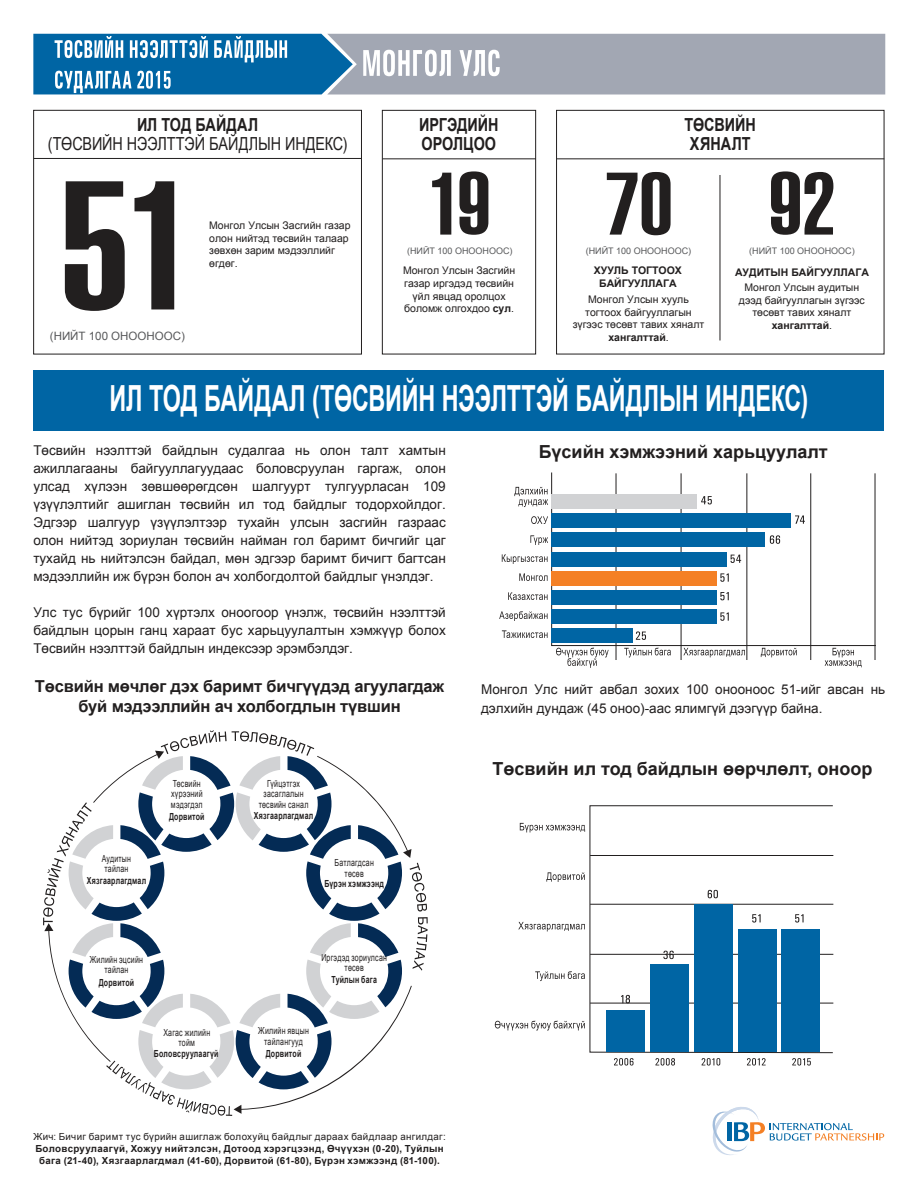
<style>
.page{position:relative;width:918px;height:1188px;background:#fff}
.page>*{position:absolute;margin:0;border:0;box-sizing:border-box;transform-origin:0 0}
.t1{font:700 36px "Arial";letter-spacing:-.01em;color:#fff;scale:.65 1}
.t2{font:700 18px "Arial";color:#221f1f}
.t3{font:700 18px/19.8px "Arial";color:#221f1f;scale:.8 1}
.t4{font:18px "Arial";letter-spacing:-.01em;color:#221f1f;scale:.8 1}
.t5{font:700 16.5px/19.8px "Arial";letter-spacing:-.01em;color:#221f1f;text-align:center}
.t6{font:13.5px/18px "Arial";color:#221f1f;text-align:justify}
.t7{font:11.55px "Arial";color:#57585a}
.t8{font:10.5px/12.6px "Arial";color:#221f1f;text-align:center}
.t9{font:700 10.5px/12.6px "Arial";color:#221f1f;text-align:center}
.t10{font:9.75px/10.5px "Arial";letter-spacing:.03em;color:#221f1f;text-align:center;scale:.72 1}
.t11{font:700 9.75px/12px "Arial";letter-spacing:.03em;color:#221f1f;text-align:center}
.t12{font:700 9.75px "Arial";letter-spacing:.03em;color:#221f1f;scale:.72 1}
.t13{font:9.75px "Arial";letter-spacing:.03em;color:#221f1f}
.t14{font:9px "Arial";color:#57585a}
.s1{font-weight:700}
</style>
<div class="page">
<svg style="left:712px;top:1107px;width:172px;height:48px"></svg>
<svg style="left:551px;top:472px;width:324px;height:174px"></svg>
<hr style="left:875px;top:473px;width:1px;height:187px;background:#221f1f">
<hr style="left:810px;top:473px;width:1px;height:187px;background:#221f1f">
<hr style="left:746px;top:473px;width:1px;height:187px;background:#221f1f">
<hr style="left:681px;top:473px;width:1px;height:187px;background:#221f1f">
<hr style="left:616px;top:473px;width:1px;height:187px;background:#221f1f">
<div style="left:551px;top:494px;width:146px;height:14px;background:#d1d2d4"></div>
<div style="left:551px;top:514px;width:240px;height:14px;background:#0065a4"></div>
<div style="left:551px;top:532px;width:214px;height:15px;background:#0065a4"></div>
<div style="left:551px;top:552px;width:176px;height:14px;background:#0065a4"></div>
<div style="left:551px;top:571px;width:166px;height:14px;background:#f48025"></div>
<div style="left:551px;top:590px;width:166px;height:14px;background:#0065a4"></div>
<div style="left:551px;top:610px;width:166px;height:14px;background:#0065a4"></div>
<div style="left:551px;top:629px;width:82px;height:14px;background:#0065a4"></div>
<svg style="left:502px;top:630px;width:46px;height:8px"></svg>
<svg style="left:499px;top:611px;width:49px;height:10px"></svg>
<svg style="left:508px;top:592px;width:40px;height:8px"></svg>
<svg style="left:519px;top:573px;width:29px;height:8px"></svg>
<svg style="left:502px;top:554px;width:46px;height:10px"></svg>
<svg style="left:530px;top:535px;width:18px;height:10px"></svg>
<svg style="left:531px;top:516px;width:17px;height:8px"></svg>
<svg style="left:514px;top:487px;width:34px;height:20px"></svg>
<svg style="left:556px;top:648px;width:53px;height:20px"></svg>
<svg style="left:624px;top:648px;width:47px;height:10px"></svg>
<svg style="left:683px;top:648px;width:62px;height:9px"></svg>
<svg style="left:761px;top:648px;width:36px;height:9px"></svg>
<svg style="left:701px;top:496px;width:11px;height:8px"></svg>
<svg style="left:795px;top:515px;width:10px;height:9px"></svg>
<svg style="left:770px;top:535px;width:10px;height:9px"></svg>
<svg style="left:731px;top:555px;width:10px;height:8px"></svg>
<svg style="left:720px;top:573px;width:9px;height:9px"></svg>
<svg style="left:720px;top:592px;width:9px;height:8px"></svg>
<svg style="left:720px;top:612px;width:9px;height:9px"></svg>
<svg style="left:636px;top:631px;width:10px;height:9px"></svg>
<svg style="left:825px;top:648px;width:37px;height:19px"></svg>
<svg style="left:589px;top:805px;width:245px;height:248px"></svg>
<hr style="left:590px;top:855px;width:243px;height:1px;background:#221f1f">
<hr style="left:590px;top:904px;width:243px;height:1px;background:#221f1f">
<hr style="left:590px;top:954px;width:243px;height:1px;background:#221f1f">
<hr style="left:590px;top:1003px;width:243px;height:1px;background:#221f1f">
<svg style="left:495px;top:1021px;width:90px;height:10px"></svg>
<svg style="left:535px;top:971px;width:50px;height:10px"></svg>
<svg style="left:518px;top:922px;width:67px;height:9px"></svg>
<svg style="left:546px;top:872px;width:39px;height:10px"></svg>
<svg style="left:520px;top:823px;width:65px;height:9px"></svg>
<svg style="left:614px;top:1058px;width:197px;height:8px"></svg>
<div style="left:606px;top:1010px;width:39px;height:42px;background:#0065a4"></div>
<div style="left:650px;top:965px;width:38px;height:87px;background:#0065a4"></div>
<div style="left:694px;top:905px;width:38px;height:147px;background:#0065a4"></div>
<div style="left:738px;top:929px;width:38px;height:123px;background:#0065a4"></div>
<div style="left:782px;top:929px;width:38px;height:123px;background:#0065a4"></div>
<svg style="left:752px;top:914px;width:9px;height:9px"></svg>
<svg style="left:795px;top:914px;width:9px;height:9px"></svg>
<svg style="left:708px;top:890px;width:10px;height:8px"></svg>
<svg style="left:663px;top:951px;width:11px;height:8px"></svg>
<svg style="left:621px;top:995px;width:9px;height:8px"></svg>
<svg style="left:43px;top:730px;width:385px;height:386px"></svg>
<div style="left:33px;top:370px;width:851px;height:61px;background:#0065a4"></div>
<div style="left:556px;top:110px;width:328px;height:244px;border:1px solid #221f1f"></div>
<hr style="left:720px;top:175px;width:1px;height:165px;background:#221f1f">
<hr style="left:557px;top:159px;width:327px;height:1px;background:#221f1f">
<svg style="left:771px;top:171px;width:62px;height:64px"></svg>
<svg style="left:607px;top:172px;width:64px;height:63px"></svg>
<div style="left:382px;top:110px;width:154px;height:244px;border:1px solid #221f1f"></div>
<hr style="left:382px;top:159px;width:154px;height:1px;background:#221f1f">
<svg style="left:432px;top:171px;width:56px;height:64px"></svg>
<div style="left:33px;top:110px;width:329px;height:244px;border:1px solid #221f1f"></div>
<hr style="left:34px;top:158px;width:328px;height:1px;background:#221f1f">
<svg style="left:65px;top:181px;width:109px;height:130px"></svg>
<svg style="left:33px;top:34px;width:852px;height:60px;background:#7e9eb7"></svg>
<h2 class="t3" style="left:137px;top:115px;width:153px">ИЛ ТОД БАЙДАЛ</h2>
<h2 class="t4" style="left:48px;top:132px;width:376px">(ТӨСВИЙН НЭЭЛТТЭЙ БАЙДЛЫН ИНДЕКС)</h2>
<p class="t7" style="left:50px;top:329px;width:137px">(НИЙТ 100 ОНООНООС)</p>
<p class="t8" style="left:209px;top:219px;width:143px;text-align:left">Монгол Улсын Засгийн газар олон нийтэд төсвийн талаар зөвхөн зарим мэдээллийг өгдөг.</p>
<h2 class="t3" style="left:419px;top:115px;width:101px">ИРГЭДИЙН<br>ОРОЛЦОО</h2>
<p class="t14" style="left:407px;top:245px;width:107px">(НИЙТ 100 ОНООНООС)</p>
<p class="t8" style="left:403px;top:265px;width:114px">Монгол Улсын Засгийн газар иргэдэд төсвийн үйл явцад оролцох боломж олгохдоо <span class="s1">сул</span>.</p>
<h2 class="t3" style="left:685px;top:115px;width:90px">ТӨСВИЙН<br>ХЯНАЛТ</h2>
<p class="t14" style="left:586px;top:245px;width:107px">(НИЙТ 100 ОНООНООС)</p>
<p class="t9" style="left:594px;top:265px;width:90px">ХУУЛЬ ТОГТООХ<br>БАЙГУУЛЛАГА</p>
<p class="t8" style="left:573px;top:293px;width:133px">Монгол Улсын хууль тогтоох байгууллагын зүгээс төсөвт тавих хяналт <span class="s1">хангалттай</span>.</p>
<p class="t14" style="left:749px;top:245px;width:107px">(НИЙТ 100 ОНООНООС)</p>
<p class="t9" style="left:735px;top:266px;width:135px">АУДИТЫН БАЙГУУЛЛАГА</p>
<p class="t8" style="left:739px;top:281px;width:127px">Монгол Улсын аудитын дээд байгууллагын зүгээс төсөвт тавих хяналт <span class="s1">хангалттай</span>.</p>
<h1 class="t1" style="left:110px;top:375px;width:1076px">ИЛ ТОД БАЙДАЛ (ТӨСВИЙН НЭЭЛТТЭЙ БАЙДЛЫН ИНДЕКС)</h1>
<p class="t6" style="left:33px;top:441px;width:414px">Төсвийн нээлттэй байдлын судалгаа нь олон талт хамтын ажиллагааны байгууллагуудаас боловсруулан гаргаж, олон улсад хүлээн зөвшөөрөгдсөн шалгуурт тулгуурласан 109 үзүүлэлтийг ашиглан төсвийн ил тод байдлыг тодорхойлдог.<br>Эдгээр шалгуур үзүүлэлтээр тухайн улсын засгийн газраас олон нийтэд зориулан төсвийн найман гол баримт бичгийг цаг тухайд нь нийтэлсэн байдал, мөн эдгээр баримт бичигт багтсан мэдээллийн иж бүрэн болон ач холбогдолтой байдлыг үнэлдэг.</p>
<p class="t6" style="left:33px;top:603px;width:414px">Улс тус бүрийг 100 хүртэлх оноогоор үнэлж, төсвийн нээлттэй байдлын цорын ганц хараат бус харьцуулалтын хэмжүүр болох Төсвийн нээлттэй байдлын индексээр эрэмбэлдэг.</p>
<p class="t5" style="left:35px;top:677px;width:411px">Төсвийн мөчлөг дэх баримт бичгүүдэд агуулагдаж буй мэдээллийн ач холбогдлын түвшин</p>
<p class="t10" style="left:171px;top:778px;width:46px;text-align:left">Төсвийн хүрээний мэдэгдэл</p>
<p class="t10" style="left:259px;top:778px;width:71px">Гүйцэтгэх засаглалын төсвийн санал</p>
<p class="t12" style="left:169px;top:810px;width:51px">Дорвитой</p>
<p class="t12" style="left:254px;top:809px;width:84px">Хязгаарлагдмал</p>
<p class="t10" style="left:102px;top:853px;width:42px;text-align:left">Аудитын тайлан</p>
<p class="t12" style="left:87px;top:875px;width:84px">Хязгаарлагдмал</p>
<p class="t10" style="left:335px;top:858px;width:56px">Батлагдсан төсөв</p>
<p class="t12" style="left:324px;top:878px;width:84px">Бүрэн хэмжээнд</p>
<p class="t10" style="left:90px;top:954px;width:75px">Жилийн эцсийн тайлан</p>
<p class="t10" style="left:321px;top:952px;width:93px">Иргэдэд зориулсан төсөв</p>
<p class="t12" style="left:99px;top:976px;width:51px">Дорвитой</p>
<p class="t12" style="left:331px;top:973px;width:65px">Туйлын бага</p>
<p class="t10" style="left:163px;top:1027px;width:67px">Хагас жилийн тойм</p>
<p class="t10" style="left:258px;top:1026px;width:72px">Жилийн явцын тайлангууд</p>
<p class="t12" style="left:154px;top:1047px;width:91px">Боловсруулаагүй</p>
<p class="t12" style="left:266px;top:1047px;width:51px">Дорвитой</p>
<p class="t13" style="left:33px;top:1130px;width:414px">Жич: Бичиг баримт тус бүрийн ашиглаж болохуйц байдлыг дараах байдлаар ангилдаг:</p>
<p class="t11" style="left:35px;top:1143px;width:410px">Боловсруулаагүй, Хожуу нийтэлсэн, Дотоод хэрэгцээнд, Өчүүхэн (0-20), Туйлын бага (21-40), Хязгаарлагдмал (41-60), Дорвитой (61-80), Бүрэн хэмжээнд (81-100).</p>
<h2 class="t2" style="left:539px;top:440px;width:291px">Бүсийн хэмжээний харьцуулалт</h2>
<p class="t6" style="left:481px;top:679px;width:406px;line-height:19.5px">Монгол Улс нийт авбал зохих 100 онооноос 51-ийг авсан нь дэлхийн дундаж (45 оноо)-аас ялимгүй дээгүүр байна.</p>
<h2 class="t2" style="left:493px;top:757px;width:381px">Төсвийн ил тод байдлын өөрчлөлт, оноор</h2>
</div>
